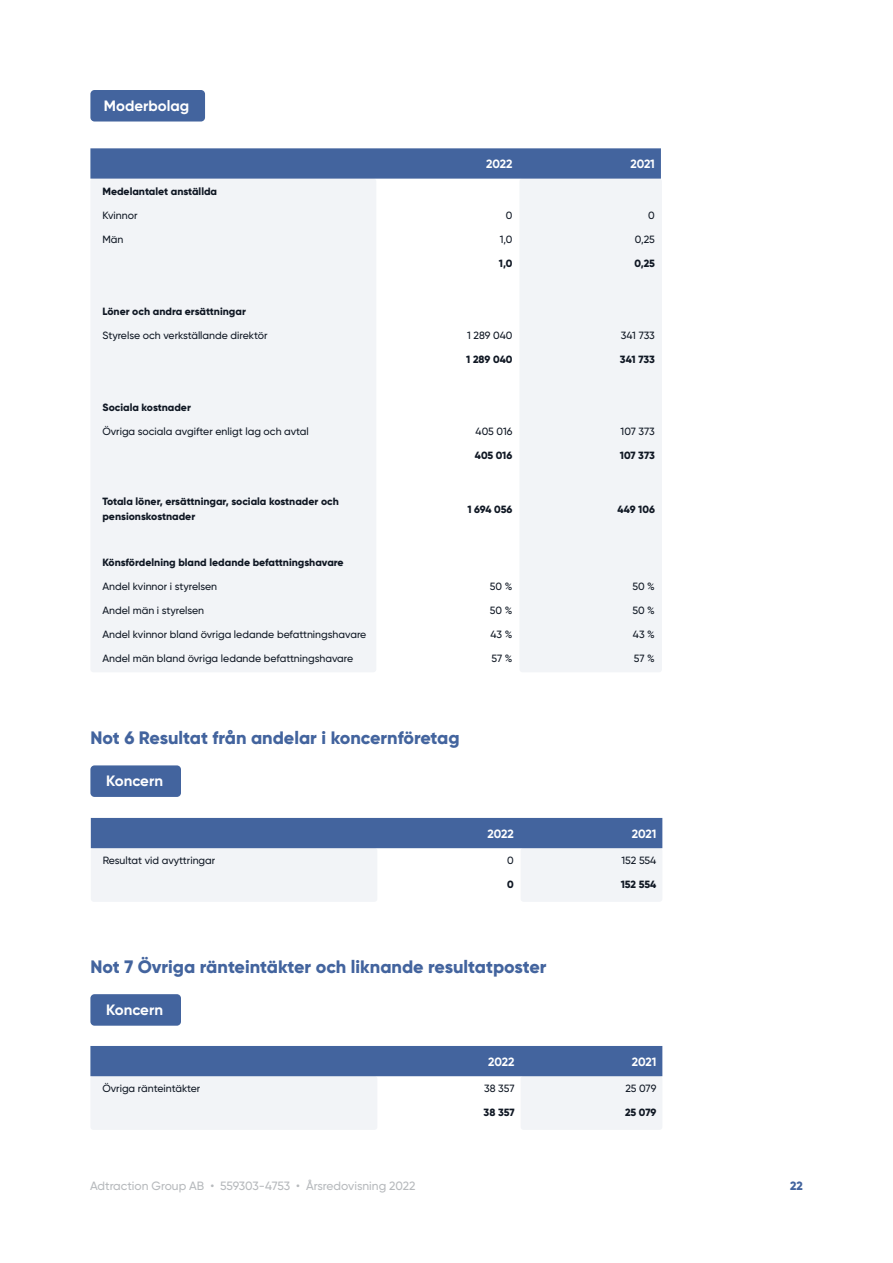
<style>
.page{position:relative;width:893px;height:1263px;background:#fff}
.page>*{position:absolute;margin:0;border:0;box-sizing:border-box;transform-origin:0 0}
._02_-_Body_Heading{font:800 18px "Gilroy";color:#43649e}
.Paragraph_Style_1{font:700 15px "Gilroy";color:#fff}
.t1{font:500 12px "Gilroy";color:#b7babd}
._15_-_Tables_Rows_Te{font:700 12px "Gilroy";letter-spacing:-.01em;color:#fff}
.t2{font:800 12px "Gilroy";color:#43649e}
._15_-_Tables_Rows_Te-2{font:500 10.5px "Gilroy";color:#101824}
._16_-_Table_Rows_Tex{font:800 10.5px/15px "Gilroy";color:#101824}
</style>
<div class="page">
<div style="left:91px;top:848px;width:286px;height:54px;background:#f2f4f7;border-radius:3px"></div>
<div style="left:521px;top:848px;width:141px;height:54px;background:#f2f4f7;border-radius:3px"></div>
<div style="left:91px;top:818px;width:571px;height:30px;background:#43649e"></div>
<div style="left:90px;top:1076px;width:287px;height:54px;background:#f2f4f7;border-radius:3px"></div>
<div style="left:521px;top:1076px;width:141px;height:54px;background:#f2f4f7;border-radius:3px"></div>
<div style="left:90px;top:1046px;width:572px;height:30px;background:#43649e"></div>
<div style="left:90px;top:90px;width:115px;height:32px;background:#43649e;border-radius:4px"></div>
<div style="left:90px;top:765px;width:91px;height:32px;background:#43649e;border-radius:4px"></div>
<div style="left:90px;top:994px;width:91px;height:32px;background:#43649e;border-radius:4px"></div>
<div style="left:90px;top:178px;width:286px;height:494px;background:#f2f4f7;border-radius:3px"></div>
<div style="left:519px;top:178px;width:143px;height:494px;background:#f2f4f7;border-radius:3px"></div>
<div style="left:90px;top:148px;width:571px;height:31px;background:#43649e"></div>
<p class="Paragraph_Style_1" style="left:104px;top:96px;width:87px">Moderbolag</p>
<p class="_15_-_Tables_Rows_Te" style="left:486px;top:157px;width:28px">2022</p>
<p class="_15_-_Tables_Rows_Te" style="left:630px;top:157px;width:26px">2021</p>
<p class="_16_-_Table_Rows_Tex" style="left:102px;top:184px;width:116px">Medelantalet anställda</p>
<p class="_15_-_Tables_Rows_Te-2" style="left:102px;top:209px;width:37px">Kvinnor</p>
<p class="_15_-_Tables_Rows_Te-2" style="left:506px;top:209px;width:8px">0</p>
<p class="_15_-_Tables_Rows_Te-2" style="left:648px;top:209px;width:8px">0</p>
<p class="_15_-_Tables_Rows_Te-2" style="left:102px;top:233px;width:23px">Män</p>
<p class="_15_-_Tables_Rows_Te-2" style="left:500px;top:233px;width:14px">1,0</p>
<p class="_15_-_Tables_Rows_Te-2" style="left:635px;top:233px;width:22px">0,25</p>
<p class="_16_-_Table_Rows_Tex" style="left:499px;top:256px;width:15px">1,0</p>
<p class="_16_-_Table_Rows_Tex" style="left:634px;top:256px;width:22px">0,25</p>
<p class="_16_-_Table_Rows_Tex" style="left:102px;top:304px;width:145px">Löner och andra ersättningar</p>
<p class="_15_-_Tables_Rows_Te-2" style="left:102px;top:329px;width:167px">Styrelse och verkställande direktör</p>
<p class="_15_-_Tables_Rows_Te-2" style="left:467px;top:329px;width:47px">1 289 040</p>
<p class="_15_-_Tables_Rows_Te-2" style="left:621px;top:329px;width:36px">341 733</p>
<p class="_16_-_Table_Rows_Tex" style="left:466px;top:352px;width:48px">1 289 040</p>
<p class="_16_-_Table_Rows_Tex" style="left:620px;top:352px;width:37px">341 733</p>
<p class="_16_-_Table_Rows_Tex" style="left:102px;top:400px;width:90px">Sociala kostnader</p>
<p class="_15_-_Tables_Rows_Te-2" style="left:102px;top:425px;width:208px">Övriga sociala avgifter enligt lag och avtal</p>
<p class="_15_-_Tables_Rows_Te-2" style="left:476px;top:425px;width:38px">405 016</p>
<p class="_15_-_Tables_Rows_Te-2" style="left:621px;top:425px;width:36px">107 373</p>
<p class="_16_-_Table_Rows_Tex" style="left:475px;top:448px;width:39px">405 016</p>
<p class="_16_-_Table_Rows_Tex" style="left:620px;top:448px;width:37px">107 373</p>
<p class="_16_-_Table_Rows_Tex" style="left:102px;top:494px;width:238px">Totala löner, ersättningar, sociala kostnader och pensionskostnader</p>
<p class="_16_-_Table_Rows_Tex" style="left:467px;top:501px;width:46px">1 694 056</p>
<p class="_16_-_Table_Rows_Tex" style="left:618px;top:501px;width:39px">449 106</p>
<p class="_16_-_Table_Rows_Tex" style="left:102px;top:555px;width:243px">Könsfördelning bland ledande befattningshavare</p>
<p class="_15_-_Tables_Rows_Te-2" style="left:102px;top:580px;width:116px">Andel kvinnor i styrelsen</p>
<p class="_15_-_Tables_Rows_Te-2" style="left:490px;top:580px;width:24px">50 %</p>
<p class="_15_-_Tables_Rows_Te-2" style="left:632px;top:580px;width:24px">50 %</p>
<p class="_15_-_Tables_Rows_Te-2" style="left:102px;top:604px;width:103px">Andel män i styrelsen</p>
<p class="_15_-_Tables_Rows_Te-2" style="left:490px;top:604px;width:24px">50 %</p>
<p class="_15_-_Tables_Rows_Te-2" style="left:632px;top:604px;width:24px">50 %</p>
<p class="_15_-_Tables_Rows_Te-2" style="left:102px;top:628px;width:265px">Andel kvinnor bland övriga ledande befattningshavare</p>
<p class="_15_-_Tables_Rows_Te-2" style="left:490px;top:628px;width:23px">43 %</p>
<p class="_15_-_Tables_Rows_Te-2" style="left:633px;top:628px;width:23px">43 %</p>
<p class="_15_-_Tables_Rows_Te-2" style="left:102px;top:652px;width:252px">Andel män bland övriga ledande befattningshavare</p>
<p class="_15_-_Tables_Rows_Te-2" style="left:491px;top:652px;width:23px">57 %</p>
<p class="_15_-_Tables_Rows_Te-2" style="left:634px;top:652px;width:23px">57 %</p>
<p class="_02_-_Body_Heading" style="left:90px;top:726px;width:371px">Not 6 Resultat från andelar i koncernföretag</p>
<p class="Paragraph_Style_1" style="left:106px;top:772px;width:58px">Koncern</p>
<p class="_15_-_Tables_Rows_Te" style="left:487px;top:826px;width:28px">2022</p>
<p class="_15_-_Tables_Rows_Te" style="left:632px;top:826px;width:26px">2021</p>
<p class="_15_-_Tables_Rows_Te-2" style="left:103px;top:854px;width:114px">Resultat vid avyttringar</p>
<p class="_15_-_Tables_Rows_Te-2" style="left:507px;top:854px;width:8px">0</p>
<p class="_15_-_Tables_Rows_Te-2" style="left:622px;top:854px;width:36px">152 554</p>
<p class="_16_-_Table_Rows_Tex" style="left:507px;top:877px;width:8px">0</p>
<p class="_16_-_Table_Rows_Tex" style="left:621px;top:877px;width:37px">152 554</p>
<p class="_02_-_Body_Heading" style="left:90px;top:955px;width:457px">Not 7 Övriga ränteintäkter och liknande resultatposter</p>
<p class="Paragraph_Style_1" style="left:106px;top:1000px;width:58px">Koncern</p>
<p class="_15_-_Tables_Rows_Te" style="left:488px;top:1054px;width:28px">2022</p>
<p class="_15_-_Tables_Rows_Te" style="left:632px;top:1054px;width:26px">2021</p>
<p class="_15_-_Tables_Rows_Te-2" style="left:102px;top:1082px;width:100px">Övriga ränteintäkter</p>
<p class="_15_-_Tables_Rows_Te-2" style="left:484px;top:1082px;width:32px">38 357</p>
<p class="_15_-_Tables_Rows_Te-2" style="left:625px;top:1082px;width:32px">25 079</p>
<p class="_16_-_Table_Rows_Tex" style="left:484px;top:1105px;width:32px">38 357</p>
<p class="_16_-_Table_Rows_Tex" style="left:625px;top:1105px;width:33px">25 079</p>
<p class="t1" style="left:90px;top:1179px;width:327px">Adtraction Group AB • 559303-4753 • Årsredovisning 2022</p>
<p class="t2" style="left:790px;top:1178px;width:14px">22</p>
</div>
